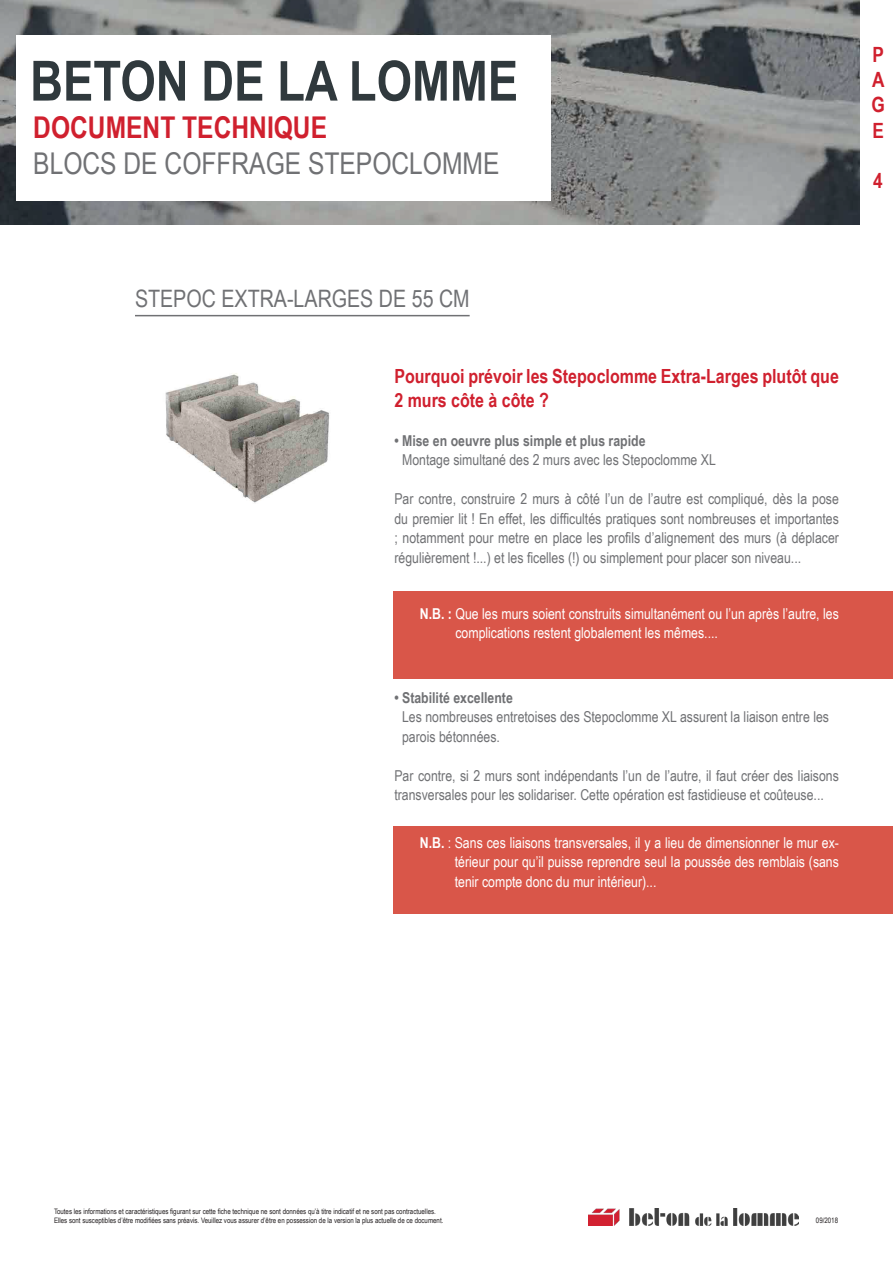
<style>
.page{position:relative;width:893px;height:1263px;background:#fff}
.page>*{position:absolute;margin:0;border:0;box-sizing:border-box;transform-origin:0 0}
.t1{font:700 55.5px "Arial Narrow";color:#30393d}
.t2{font:30px "Arial Narrow";color:#707174}
.t3{font:700 30px "Arial Narrow";color:#d0202e}
.t4{font:24px "Arial Narrow";color:#707174}
.t5{font:700 21px "Arial Narrow";color:#d0202e}
.t6{font:700 19.5px/23.4px "Arial Narrow";color:#d0202e}
.t7{font:15px/19.5px "Arial Narrow";color:#707174}
.t8{font:15px/19.5px "Arial Narrow";color:#fff}
.t9{font:7.5px/9px "Arial Narrow";color:#231f20}
.s1{font-weight:700}
</style>
<div class="page">
<svg style="left:0;top:0;width:860px;height:225px"></svg>
<div style="left:16px;top:35px;width:535px;height:166px;background:#fff"></div>
<img style="left:588px;top:1209px;width:210px;height:16px">
<div style="left:394px;top:591px;width:499px;height:87px;background:#d95649"></div>
<div style="left:394px;top:826px;width:499px;height:87px;background:#d95649"></div>
<hr style="left:135px;top:315px;width:335px;height:1px;background:#707174">
<img style="left:165px;top:373px;width:165px;height:130px">
<h1 class="t1" style="left:30px;top:39px;width:490px">BETON DE LA LOMME</h1>
<h2 class="t3" style="left:33px;top:105px;width:295px">DOCUMENT TECHNIQUE</h2>
<h2 class="t2" style="left:33px;top:141px;width:468px">BLOCS DE COFFRAGE STEPOCLOMME</h2>
<p class="t5" style="left:872px;top:39px;width:13px">P</p>
<p class="t5" style="left:872px;top:64px;width:14px">A</p>
<p class="t5" style="left:871px;top:89px;width:15px">G</p>
<p class="t5" style="left:872px;top:114px;width:13px">E</p>
<p class="t5" style="left:873px;top:165px;width:11px">4</p>
<p class="t4" style="left:135px;top:281px;width:336px">STEPOC EXTRA-LARGES DE 55 CM</p>
<p class="t6" style="left:394px;top:364px;width:446px">Pourquoi prévoir les Stepoclomme Extra-Larges plutôt que<br>2 murs côte à côte ?</p>
<p class="t7" style="left:402px;top:430px;width:315px;text-indent:-8px"><span class="s1">• Mise en oeuvre plus simple et plus rapide<br></span>Montage simultané des 2 murs avec les Stepoclomme XL</p>
<p class="t7" style="left:394px;top:488px;width:446px;text-align:justify">Par contre, construire 2 murs à côté l’un de l’autre est compliqué, dès la pose du premier lit ! En effet, les difficultés pratiques sont nombreuses et importantes ; notamment pour metre en place les profils d’alignement des murs (à déplacer régulièrement !...) et les ficelles (!) ou simplement pour placer son niveau...</p>
<p class="t8" style="left:455px;top:603px;width:385px;text-indent:-36px"><span class="s1">N.B. :</span> Que les murs soient construits simultanément ou l’un après l’autre, les complications restent globalement les mêmes....</p>
<p class="t7" style="left:402px;top:687px;width:428px;text-indent:-8px"><span class="s1">• Stabilité excellente<br></span>Les nombreuses entretoises des Stepoclomme XL assurent la liaison entre les parois bétonnées.</p>
<p class="t7" style="left:394px;top:765px;width:446px">Par contre, si 2 murs sont indépendants l’un de l’autre, il faut créer des liaisons transversales pour les solidariser. Cette opération est fastidieuse et coûteuse...</p>
<p class="t8" style="left:455px;top:832px;width:386px;text-align:justify;text-indent:-35px"><span class="s1">N.B.</span> : Sans ces liaisons transversales, il y a lieu de dimensionner le mur ex&shy;térieur pour qu’il puisse reprendre seul la poussée des remblais (sans tenir compte donc du mur intérieur)...</p>
<p class="t9" style="left:54px;top:1207px;width:391px">Toutes les informations et caractéristiques figurant sur cette fiche technique ne sont données qu’à titre indicatif et ne sont pas contractuelles.<br>Elles sont susceptibles d’être modifiées sans préavis. Veuillez vous assurer d’être en possession de la version la plus actuelle de ce document.</p>
<p class="t9" style="left:816px;top:1216px;width:24px">09/2018</p>
</div>
